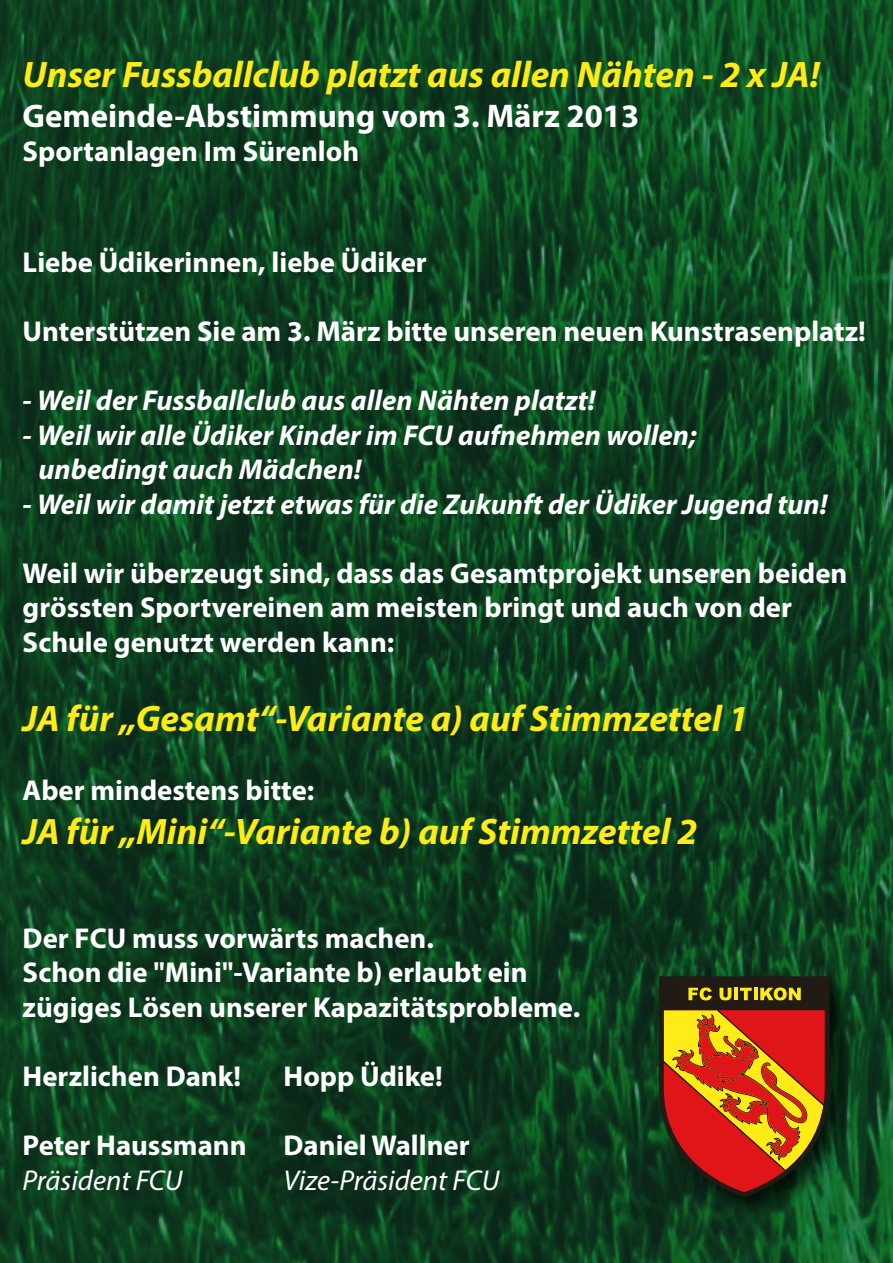
<style>
.page{position:relative;width:893px;height:1263px;background:#fff}
.page>*{position:absolute;margin:0;border:0;box-sizing:border-box;transform-origin:0 0}
.t1{font:italic 700 37.05px "Myriad Pro";color:#feeb17}
.t2{font:700 32.85px "Myriad Pro";color:#fff}
.t3{font:700 28.8px/34.5px "Myriad Pro";color:#fff}
.t4{font:italic 700 28.8px/34.5px "Myriad Pro";color:#fff}
.t5{font:italic 28.8px "Myriad Pro";color:#fff}
</style>
<div class="page">
<img style="left:0;top:0;width:893px;height:1263px">
<img style="left:647px;top:965px;width:215px;height:265px">
<svg style="left:659px;top:977px;width:170px;height:220px;background:#9f4816"></svg>
<p class="t1" style="left:23px;top:51px;width:798px">Unser Fussballclub platzt aus allen Nähten - 2 x JA!</p>
<p class="t2" style="left:23px;top:94px;width:618px">Gemeinde-Abstimmung vom 3. März 2013</p>
<p class="t3" style="left:23px;top:134px;width:338px">Sportanlagen Im Sürenloh</p>
<p class="t3" style="left:23px;top:244px;width:406px">Liebe Üdikerinnen, liebe Üdiker</p>
<p class="t3" style="left:23px;top:313px;width:845px">Unterstützen Sie am 3. März bitte unseren neuen Kunstrasenplatz!</p>
<p class="t4" style="left:23px;top:382px;width:574px">- Weil der Fussballclub aus allen Nähten platzt!</p>
<p class="t4" style="left:39px;top:417px;width:660px;text-indent:-16px">- Weil wir alle Üdiker Kinder im FCU aufnehmen wollen; unbedingt auch Mädchen!</p>
<p class="t4" style="left:23px;top:486px;width:806px">- Weil wir damit jetzt etwas für die Zukunft der Üdiker Jugend tun!</p>
<p class="t3" style="left:23px;top:555px;width:826px">Weil wir überzeugt sind, dass das Gesamtprojekt unseren beiden grössten Sportvereinen am meisten bringt und auch von der<br>Schule genutzt werden kann:</p>
<p class="t1" style="left:23px;top:694px;width:727px">JA für „Gesamt“-Variante a) auf Stimmzettel 1</p>
<p class="t3" style="left:23px;top:772px;width:293px">Aber mindestens bitte:</p>
<p class="t1" style="left:23px;top:808px;width:676px">JA für „Mini“-Variante b) auf Stimmzettel 2</p>
<p class="t3" style="left:23px;top:920px;width:559px">Der FCU muss vorwärts machen.<br>Schon die "Mini"-Variante b) erlaubt ein zügiges Lösen unserer Kapazitätsprobleme.</p>
<p class="t3" style="left:23px;top:1058px;width:220px">Herzlichen Dank!</p>
<p class="t3" style="left:284px;top:1058px;width:161px">Hopp Üdike!</p>
<p class="t3" style="left:23px;top:1127px;width:225px">Peter Haussmann</p>
<p class="t3" style="left:284px;top:1127px;width:188px">Daniel Wallner</p>
<p class="t5" style="left:23px;top:1162px;width:162px">Präsident FCU</p>
<p class="t5" style="left:284px;top:1162px;width:217px">Vize-Präsident FCU</p>
</div>
